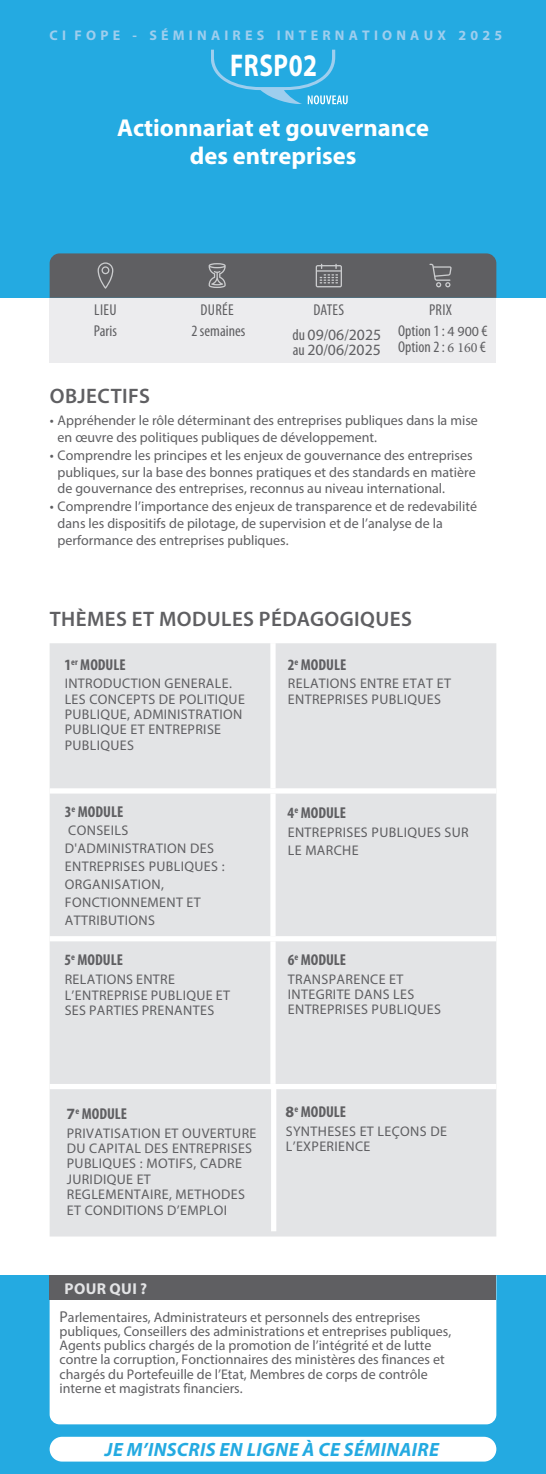
<style>
.page{position:relative;width:546px;height:1474px;background:#fff}
.page>*{position:absolute;margin:0;border:0;box-sizing:border-box;transform-origin:0 0}
.t1{font:700 31.5px "Myriad Pro";letter-spacing:.02em;color:#fff;scale:.8 1}
.t2{font:700 24.5px/28px "Myriad Pro";color:#fff;text-align:center}
.t3{font:600 21px "Myriad Pro";letter-spacing:.02em;color:#5f5f62}
.t4{font:italic 700 19.25px "Myriad Pro";letter-spacing:.02em;color:#24aae1}
.t5{font:condensed 15.75px/21.7px "Myriad Pro";color:#5f5f62;text-align:center}
.t6{font:700 condensed 15.75px "Myriad Pro";color:#5f5f62}
.t7{font:15.75px "Myriad Pro";color:#5f5f62}
.t8{font:700 15.75px "Myriad Pro";letter-spacing:.02em;color:#e3e4e6}
.t9{font:14px/14px "Myriad Pro";color:#5f5f62}
.t10{font:14px/15.4px "Myriad Pro";letter-spacing:.025em;color:#5f5f62}
.t11{font:700 14px "Myriad Pro";letter-spacing:.3em;color:#9eceee}
.s1{font-stretch:normal}
.s2{font-stretch:condensed}
.s3{font-stretch:normal;font-size:14px}
.s4{font-family:"Minion Pro";font-stretch:normal;font-size:14px}
.s5{font-weight:700;font-stretch:condensed}
.s6{font-size:15.75px}
</style>
<div class="page">
<div style="left:0;top:1275px;width:546px;height:198px;background:#24aae1"></div>
<div style="left:50px;top:298px;width:446px;height:64px;background:#ececee"></div>
<div style="left:50px;top:1300px;width:446px;height:124px;background:#fff"></div>
<div style="left:0;top:0;width:546px;height:298px;background:#24aae1"></div>
<svg style="left:50px;top:253px;width:446px;height:45px;background:#616367"></svg>
<div style="left:50px;top:1275px;width:446px;height:25px;background:#5f5f62"></div>
<div style="left:50px;top:643px;width:446px;height:593px;background:#e3e4e6"></div>
<div style="left:270px;top:643px;width:5px;height:145px;background:#fff"></div>
<div style="left:50px;top:788px;width:223px;height:5px;background:#fff"></div>
<div style="left:273px;top:788px;width:223px;height:5px;background:#fff"></div>
<div style="left:270px;top:793px;width:5px;height:143px;background:#fff"></div>
<div style="left:50px;top:936px;width:223px;height:5px;background:#fff"></div>
<div style="left:273px;top:936px;width:223px;height:5px;background:#fff"></div>
<div style="left:270px;top:941px;width:5px;height:142px;background:#fff"></div>
<div style="left:50px;top:1083px;width:223px;height:6px;background:#fff"></div>
<div style="left:273px;top:1083px;width:223px;height:6px;background:#fff"></div>
<svg style="left:211px;top:50px;width:136px;height:54px"></svg>
<div style="left:50px;top:1436px;width:446px;height:25px;background:#fff;border-radius:12px"></div>
<div style="left:271px;top:1088px;width:5px;height:143px;background:#fff"></div>
<p class="t11" style="left:50px;top:26px;width:454px">CI FOPE - SÉMINAIRES INTERNATIONAUX 2025</p>
<h1 class="t1" style="left:230px;top:45px;width:110px">FRSP02</h1>
<h2 class="t2" style="left:117px;top:113px;width:314px">Actionnariat et gouvernance des entreprises</h2>
<p class="t5" style="left:191px;top:299px;width:55px">DURÉE<br>2 semaines</p>
<p class="t5" style="left:94px;top:299px;width:24px;text-align:left">LIEU<br>Paris</p>
<p class="t5" style="left:292px;top:297px;width:90px;line-height:25px;text-align:left;text-indent:21px">DATES<br>du <span class="s1">09</span>/<span class="s1">06</span>/<span class="s1">2025</span></p>
<p class="t7" style="left:293px;top:340px;width:89px"><span class="s2">au</span> 20<span class="s2">/</span>06<span class="s2">/</span>2025</p>
<p class="t5" style="left:398px;top:299px;width:91px">PRIX<br>Option 1 : <span class="s3">4 900</span> €</p>
<p class="t5" style="left:398px;top:336px;width:89px">Option 2 : <span class="s4">6 160</span> €</p>
<h3 class="t3" style="left:50px;top:384px;width:102px">OBJECTIFS</h3>
<p class="t9" style="left:58px;top:412px;width:422px;line-height:16.8px;text-indent:-8px"><span class="s5">•</span> Appréhender le rôle déterminant des entreprises publiques dans la mise en œuvre des politiques publiques de développement.</p>
<p class="t9" style="left:58px;top:446px;width:419px;line-height:16.8px;text-indent:-8px"><span class="s5">•</span> Comprendre les principes et les enjeux de gouvernance des entreprises publiques, sur la base des bonnes pratiques et des standards en matière de gouvernance des entreprises, reconnus au niveau international.</p>
<p class="t9" style="left:58px;top:498px;width:421px;line-height:16.8px;text-indent:-8px"><span class="s5">•</span> Comprendre l’importance des enjeux de transparence et de redevabilité dans les dispositifs de pilotage, de supervision et de l’analyse de la performance des entreprises publiques.</p>
<h3 class="t3" style="left:50px;top:607px;width:363px">THÈMES ET MODULES PÉDAGOGIQUES</h3>
<p class="t6" style="left:64px;top:654px;width:63px">1<sup>er</sup> MODULE</p>
<p class="t10" style="left:65px;top:675px;width:182px">INTRODUCTION GENERALE.<br>LES CONCEPTS DE POLITIQUE<br>PUBLIQUE, ADMINISTRATION<br>PUBLIQUE ET ENTREPRISE<br>PUBLIQUES</p>
<p class="t6" style="left:288px;top:654px;width:60px">2<sup>e</sup> MODULE</p>
<p class="t10" style="left:288px;top:675px;width:164px">RELATIONS ENTRE ETAT ET<br>ENTREPRISES PUBLIQUES</p>
<p class="t6" style="left:65px;top:802px;width:60px">3<sup>e</sup> MODULE</p>
<p class="t10" style="left:65px;top:821px;width:161px;line-height:18px">CONSEILS<br>D'ADMINISTRATION DES<br>ENTREPRISES PUBLIQUES :<br>ORGANISATION,<br>FONCTIONNEMENT ET<br>ATTRIBUTIONS</p>
<p class="t6" style="left:64px;top:950px;width:60px">5<sup>e</sup> MODULE</p>
<p class="t10" style="left:65px;top:971px;width:167px">RELATIONS ENTRE<br>L’ENTREPRISE PUBLIQUE ET<br>SES PARTIES PRENANTES</p>
<p class="t6" style="left:287px;top:803px;width:60px">4<sup>e</sup> MODULE</p>
<p class="t10" style="left:288px;top:822px;width:182px;line-height:18.2px">ENTREPRISES PUBLIQUES SUR<br>LE MARCHE</p>
<p class="t6" style="left:288px;top:950px;width:60px">6<sup>e</sup> MODULE</p>
<p class="t10" style="left:288px;top:971px;width:155px">TRANSPARENCE ET<br>INTEGRITE DANS LES<br>ENTREPRISES PUBLIQUES</p>
<p class="t6" style="left:67px;top:1104px;width:62px"><span class="s1">7</span><sup>e</sup> MODULE</p>
<p class="t10" style="left:67px;top:1124px;width:191px">PRIVATISATION ET OUVERTURE<br>DU CAPITAL DES ENTREPRISES<br>PUBLIQUES : MOTIFS, CADRE<br>JURIDIQUE ET<br>REGLEMENTAIRE, METHODES<br>ET CONDITIONS D’EMPLOI</p>
<p class="t6" style="left:285px;top:1102px;width:62px"><span class="s1">8</span><sup>e</sup> MODULE</p>
<p class="t10" style="left:286px;top:1123px;width:163px">SYNTHESES ET LEÇONS DE<br>L’EXPERIENCE</p>
<p class="t8" style="left:65px;top:1278px;width:84px">POUR QUI ?</p>
<p class="t9" style="left:60px;top:1310px;width:393px"><span class="s6">P</span>arlementaires, Administrateurs et personnels des entreprises publiques, Conseillers des administrations et entreprises publiques, Agents publics chargés de la promotion de l’intégrité et de lutte contre la corruption, Fonctionnaires des ministères des finances et chargés du Portefeuille de l’Etat, Membres de corps de contrôle interne et magistrats financiers.</p>
<h3 class="t4" style="left:105px;top:1437px;width:335px">JE M’INSCRIS EN LIGNE À CE SÉMINAIRE</h3>
</div>
